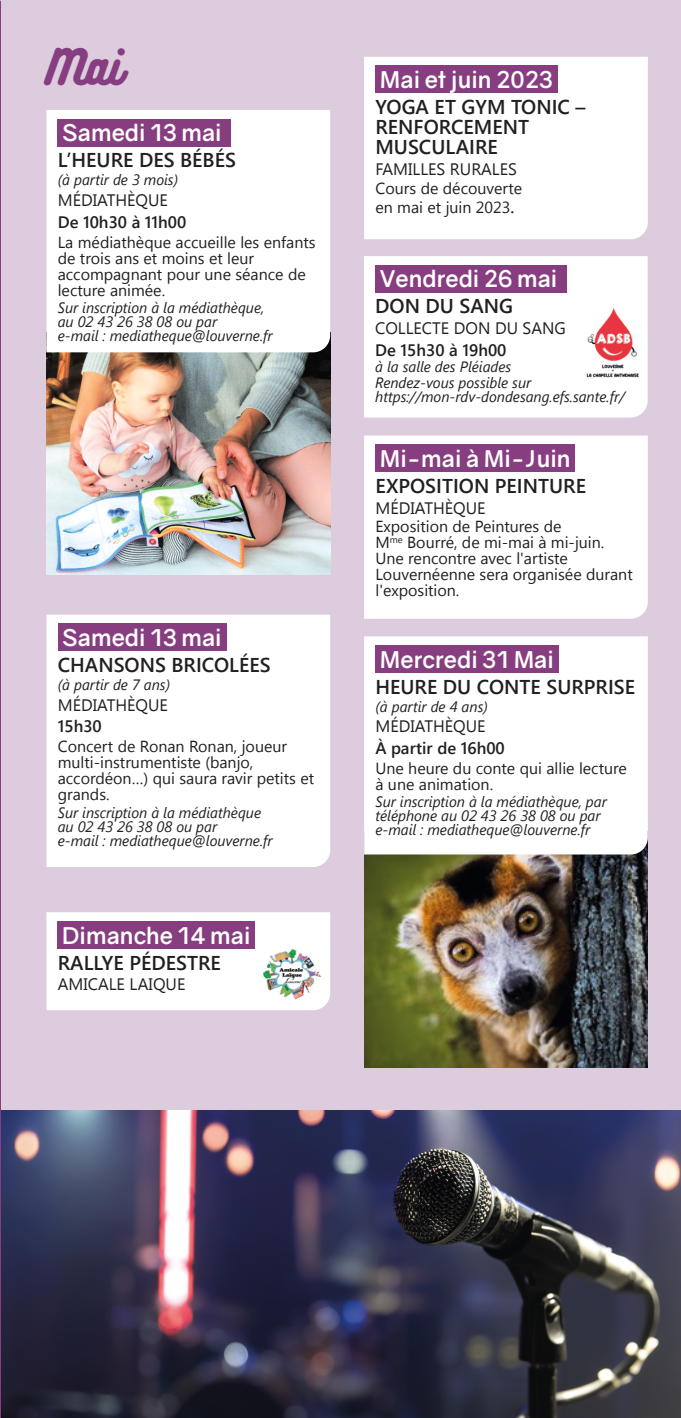
<style>
.page{position:relative;width:681px;height:1418px;background:#fff}
.page>*{position:absolute;margin:0;border:0;box-sizing:border-box;transform-origin:0 0}
.t1{font:44px "Bukhari Script";color:#873e80}
.t2{font:700 23px "Gravity";color:#fff}
.t3{font:600 20px/20px "Segoe UI";color:#231f20}
.t4{font:16.6px "Segoe UI";color:#231f20}
.t5{font:600 16.6px "Segoe UI";color:#231f20}
.t6{font:16px/16px "Segoe UI";color:#231f20}
.t7{font:italic 15px/14px "Segoe UI";color:#231f20}
.s1{font-weight:600;font-size:16.6px}
</style>
<div class="page">
<hr style="left:0;top:0;width:1px;height:1417px;background:#873e80">
<div style="left:1px;top:0;width:679px;height:1110px;background:#dcd"></div>
<svg style="left:364px;top:256px;width:283px;height:161px"></svg>
<div style="left:375px;top:265px;width:191px;height:27px;background:#873e80"></div>
<img style="left:584px;top:304px;width:57px;height:75px">
<img style="left:46px;top:352px;width:284px;height:222px">
<svg style="left:46px;top:110px;width:284px;height:242px"></svg>
<div style="left:58px;top:119px;width:173px;height:27px;background:#873e80"></div>
<svg style="left:46px;top:614px;width:284px;height:253px"></svg>
<div style="left:58px;top:623px;width:168px;height:28px;background:#873e80"></div>
<svg style="left:46px;top:912px;width:284px;height:98px"></svg>
<div style="left:58px;top:921px;width:197px;height:27px;background:#873e80"></div>
<img style="left:262px;top:947px;width:59px;height:53px">
<svg style="left:364px;top:57px;width:283px;height:182px"></svg>
<div style="left:375px;top:66px;width:182px;height:27px;background:#873e80"></div>
<svg style="left:364px;top:435px;width:283px;height:184px"></svg>
<div style="left:375px;top:444px;width:200px;height:28px;background:#873e80"></div>
<img style="left:364px;top:854px;width:283px;height:213px">
<svg style="left:364px;top:636px;width:283px;height:218px"></svg>
<div style="left:375px;top:645px;width:183px;height:27px;background:#873e80"></div>
<img style="left:1px;top:1110px;width:679px;height:307px">
<svg style="left:0;top:0;width:30px;height:709px"></svg>
<h1 class="t1" style="left:46px;top:40px;width:77px">Mai</h1>
<h2 class="t2" style="left:62px;top:124px;width:161px">Samedi 13 mai</h2>
<p class="t3" style="left:58px;top:152px;width:180px">L’HEURE DES BÉBÉS</p>
<p class="t7" style="left:58px;top:174px;width:122px">(à partir de 3 mois)</p>
<p class="t4" style="left:58px;top:194px;width:112px">MÉDIATHÈQUE</p>
<p class="t5" style="left:58px;top:216px;width:130px">De 10h30 à 11h00</p>
<p class="t6" style="left:58px;top:235px;width:259px">La médiathèque accueille les enfants de trois ans et moins et leur accompagnant pour une séance de lecture animée.</p>
<p class="t7" style="left:58px;top:302px;width:216px">Sur inscription à la médiathèque, au 02 43 26 38 08 ou par<br>e-mail : mediatheque@louverne.fr</p>
<h2 class="t2" style="left:62px;top:628px;width:161px">Samedi 13 mai</h2>
<p class="t3" style="left:58px;top:656px;width:214px">CHANSONS BRICOLÉES</p>
<p class="t7" style="left:58px;top:679px;width:114px">(à partir de 7 ans)</p>
<p class="t4" style="left:58px;top:698px;width:112px">MÉDIATHÈQUE</p>
<p class="t5" style="left:58px;top:720px;width:45px">15h30</p>
<p class="t6" style="left:58px;top:740px;width:258px">Concert de Ronan Ronan, joueur multi-instrumentiste (banjo, accordéon…) qui saura ravir petits et grands.</p>
<p class="t7" style="left:58px;top:806px;width:216px">Sur inscription à la médiathèque au 02 43 26 38 08 ou par<br>e-mail : mediatheque@louverne.fr</p>
<h2 class="t2" style="left:62px;top:926px;width:190px">Dimanche 14 mai</h2>
<p class="t3" style="left:58px;top:954px;width:164px">RALLYE PÉDESTRE</p>
<p class="t4" style="left:58px;top:978px;width:129px">AMICALE LAIQUE</p>
<h2 class="t2" style="left:380px;top:71px;width:174px">Mai et juin 2023</h2>
<p class="t3" style="left:375px;top:99px;width:211px">YOGA ET GYM TONIC –<br>RENFORCEMENT<br>MUSCULAIRE</p>
<p class="t4" style="left:375px;top:163px;width:143px">FAMILLES RURALES</p>
<p class="t6" style="left:375px;top:180px;width:148px;line-height:19px">Cours de découverte en mai et juin 2023<span class="s1">.</span></p>
<h2 class="t2" style="left:379px;top:270px;width:179px">Vendredi 26 mai</h2>
<p class="t3" style="left:375px;top:298px;width:139px">DON DU SANG</p>
<p class="t4" style="left:375px;top:322px;width:192px">COLLECTE DON DU SANG</p>
<p class="t5" style="left:375px;top:344px;width:133px">De 15h30 à 19h00</p>
<p class="t7" style="left:375px;top:360px;width:157px;line-height:16px">à la salle des Pléiades<br>Rendez-vous possible sur</p>
<p class="t7" style="left:375px;top:391px;width:251px">https://mon-rdv-dondesang.efs.sante.fr/</p>
<h2 class="t2" style="left:380px;top:449px;width:192px">Mi-mai à Mi-Juin</h2>
<p class="t3" style="left:375px;top:477px;width:212px">EXPOSITION PEINTURE</p>
<p class="t4" style="left:375px;top:501px;width:112px">MÉDIATHÈQUE</p>
<p class="t6" style="left:375px;top:520px;width:259px">Exposition de Peintures de<br>M<sup>me</sup> Bourré, de mi-mai à mi-juin.<br>Une rencontre avec l'artiste<br>Louvernéenne sera organisée durant l'exposition.</p>
<h2 class="t2" style="left:380px;top:650px;width:175px">Mercredi 31 Mai</h2>
<p class="t3" style="left:375px;top:678px;width:261px">HEURE DU CONTE SURPRISE</p>
<p class="t7" style="left:375px;top:700px;width:114px">(à partir de 4 ans)</p>
<p class="t4" style="left:375px;top:720px;width:112px">MÉDIATHÈQUE</p>
<p class="t5" style="left:375px;top:742px;width:131px">À partir de 16h00</p>
<p class="t6" style="left:375px;top:762px;width:253px">Une heure du conte qui allie lecture à une animation.</p>
<p class="t7" style="left:375px;top:796px;width:233px">Sur inscription à la médiathèque, par téléphone au 02 43 26 38 08 ou par e-mail : mediatheque@louverne.fr</p>
</div>
